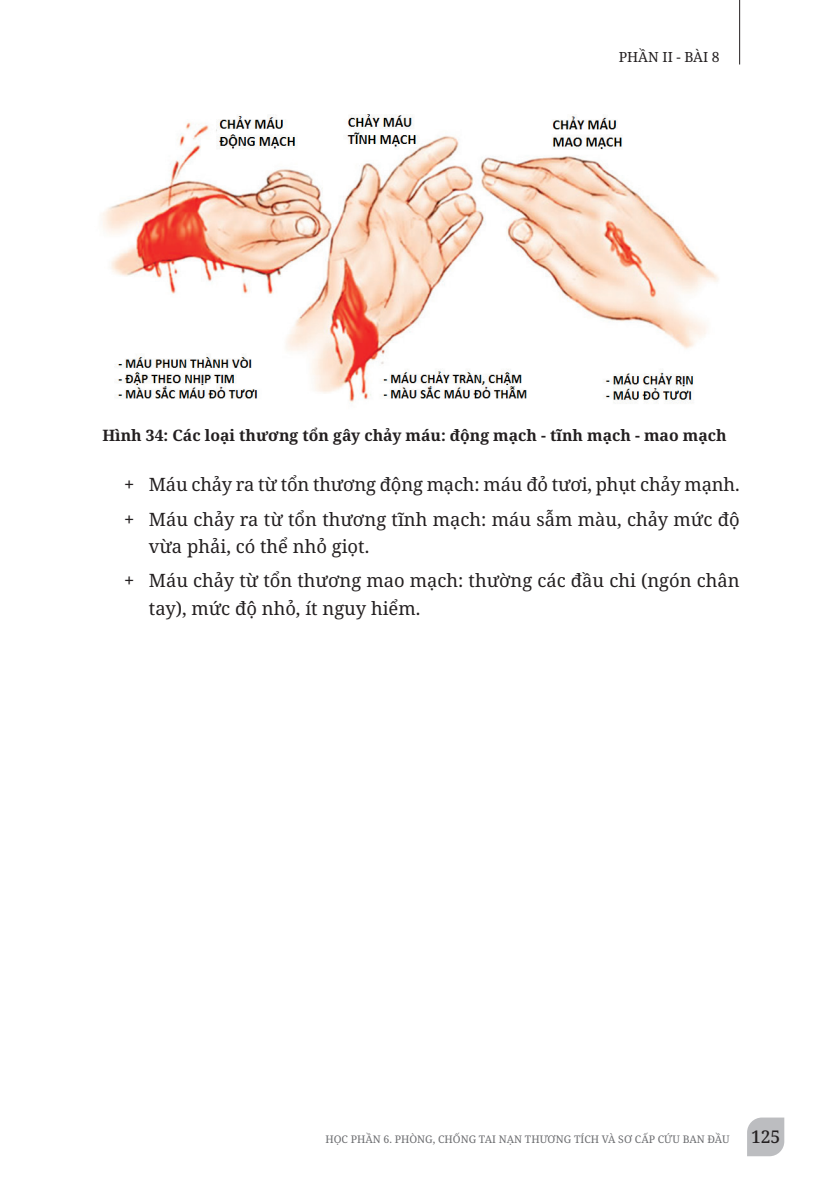
<style>
.page{position:relative;width:829px;height:1191px;background:#fff}
.page>*{position:absolute;margin:0;border:0;box-sizing:border-box;transform-origin:0 0}
.t1{font:18.38px/27.1px "Noto Serif";color:#231f20}
.t2{font:700 15.75px "Noto Serif";color:#231f20}
.t3{font:14px "Noto Serif";color:#231f20}
.t4{font:10.5px "Noto Serif";color:#6c6d70}
.s1{font-weight:600;font-style:italic}
.s2{font-weight:500;font-size:17.5px;color:#231f20}
</style>
<div class="page">
<svg style="left:747px;top:1117px;width:37px;height:39px"></svg>
<hr style="left:739px;top:0;width:1px;height:64px;background:#231f20">
<img style="left:101px;top:114px;width:618px;height:290px">
<p class="t3" style="left:618px;top:47px;width:102px">PHẦN II - BÀI 8</p>
<p class="t2" style="left:102px;top:424px;width:625px">Hình 34: Các loại thương tổn gây chảy máu: động mạch - tĩnh mạch - mao mạch</p>
<p class="t1" style="left:124px;top:471px;width:617px"><span class="s1">+</span> Máu chảy ra từ tổn thương động mạch: máu đỏ tươi, phụt chảy mạnh.</p>
<p class="t1" style="left:149px;top:506px;width:592px;text-indent:-25px"><span class="s1">+</span> Máu chảy ra từ tổn thương tĩnh mạch: máu sẫm màu, chảy mức độ vừa phải, có thể nhỏ giọt.</p>
<p class="t1" style="left:149px;top:568px;width:592px;text-indent:-25px"><span class="s1">+</span> Máu chảy từ tổn thương mao mạch: thường các đầu chi (ngón chân tay), mức độ nhỏ, ít nguy hiểm.</p>
<p class="t4" style="left:325px;top:1132px;width:456px">HỌC PHẦN 6. PHÒNG, CHỐNG TAI NẠN THƯƠNG TÍCH VÀ SƠ CẤP CỨU BAN ĐẦU <span class="s2">125</span></p>
</div>
